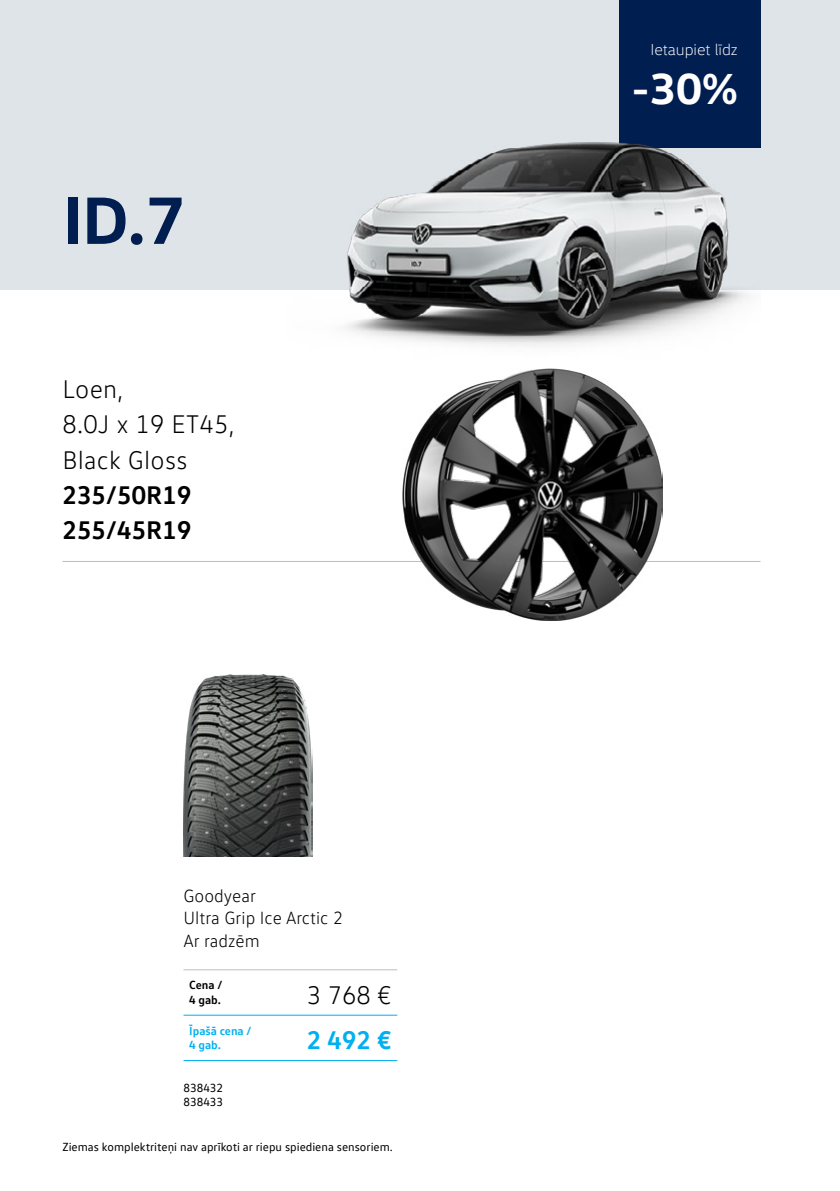
<style>
.page{position:relative;width:840px;height:1191px;background:#fff}
.page>*{position:absolute;margin:0;border:0;box-sizing:border-box;transform-origin:0 0}
.Headline_80pt{font:700 68px "VW Head";color:#001e50}
.Secondary_headline{font:700 44.2px "VW Head";color:#fff}
.Highlight_text_18pt{font:300 26px/35.2px "VW Text";letter-spacing:.01em;color:#000}
.Highlight_text_18pt-2{font:700 26px "VW Text";letter-spacing:.01em;color:#000}
.Copy_9pt{font:300 26px "VW Text";color:#000}
.Copy_9pt-2{font:700 26px "VW Text";color:#00b0f0}
.Copy_9pt-3{font:300 18px/22.6px "VW Text";color:#000}
.Secondary_headline-2{font:300 16.2px "VW Head";color:#fff}
.Copy_9pt-4{font:12px "VW Text";color:#000}
.Copy_9pt-5{font:700 12px/14.4px "VW Text";color:#00b0f0}
.Copy_9pt-6{font:700 12px/14.4px "VW Text";color:#000}
</style>
<div class="page">
<div style="left:0;top:0;width:839px;height:289px;background:#dfe4e8"></div>
<div style="left:618px;top:0;width:142px;height:147px;background:#001e50"></div>
<hr style="left:183px;top:969px;width:214px;height:1px;background:#b6bfc5">
<hr style="left:183px;top:1014px;width:214px;height:1px;background:#00b0f0">
<hr style="left:183px;top:1060px;width:214px;height:1px;background:#00b0f0">
<img style="left:183px;top:674px;width:129px;height:182px">
<hr style="left:62px;top:561px;width:698px;height:1px;background:#b6bfc5">
<img style="left:402px;top:383px;width:260px;height:237px">
<img style="left:287px;top:87px;width:473px;height:296px">
<p class="Headline_80pt" style="left:62px;top:176px;width:124px">ID.7</p>
<p class="Highlight_text_18pt" style="left:62px;top:371px;width:173px">Loen,<br>8.0J x 19 ET45,<br>Black Gloss</p>
<p class="Highlight_text_18pt-2" style="left:62px;top:478px;width:130px">235/50R19</p>
<p class="Highlight_text_18pt-2" style="left:62px;top:513px;width:130px">255/45R19</p>
<p class="Copy_9pt-3" style="left:183px;top:884px;width:161px">Goodyear<br>Ultra Grip Ice Arctic 2<br>Ar radzēm</p>
<p class="Copy_9pt" style="left:306px;top:979px;width:86px">3 768 €</p>
<p class="Copy_9pt-2" style="left:306px;top:1023px;width:86px">2 492 €</p>
<p class="Copy_9pt-6" style="left:189px;top:977px;width:35px">Cena /<br>4 gab.</p>
<p class="Copy_9pt-5" style="left:189px;top:1023px;width:64px">Īpašā cena /<br>4 gab.</p>
<p class="Copy_9pt-4" style="left:183px;top:1080px;width:41px">838432</p>
<p class="Copy_9pt-4" style="left:183px;top:1094px;width:41px">838433</p>
<p class="Copy_9pt-4" style="left:62px;top:1139px;width:332px">Ziemas komplektriteņi nav aprīkoti ar riepu spiediena sensoriem.</p>
<p class="Secondary_headline-2" style="left:650px;top:40px;width:89px">Ietaupiet līdz</p>
<p class="Secondary_headline" style="left:631px;top:59px;width:108px">-30%</p>
</div>
